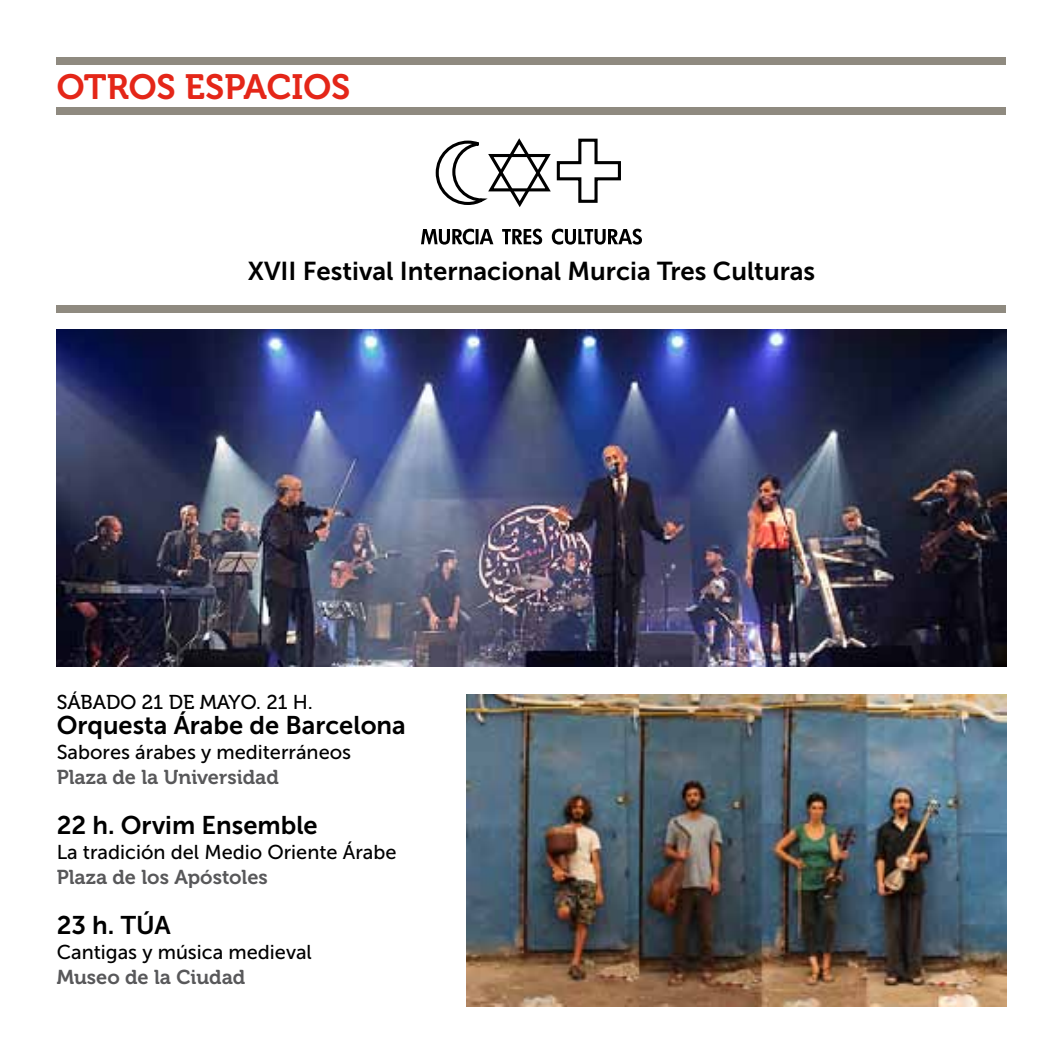
<style>
.page{position:relative;width:1063px;height:1063px;background:#fff}
.page>*{position:absolute;margin:0;border:0;box-sizing:border-box;transform-origin:0 0}
.t1{font:35px "Museo 700";color:#e42618}
.t2{font:25.75px "Museo Sans 700";color:#000}
.t3{font:25.5px "Museo Sans 700";color:#000}
.t4{font:20px "Museo Sans 500";color:#000}
.t5{font:20px "Museo 700";color:#58585a}
.t6{font:20px "Museo 500";color:#000}
.s1{font-family:"Museo Sans 500"}
</style>
<div class="page">
<div style="left:57px;top:305px;width:949px;height:8px;background:#8f8a80"></div>
<div style="left:57px;top:57px;width:949px;height:8px;background:#8f8a80"></div>
<div style="left:57px;top:107px;width:949px;height:8px;background:#8f8a80"></div>
<svg style="left:435px;top:138px;width:186px;height:69px"></svg>
<svg style="left:421px;top:229px;width:221px;height:16px"></svg>
<img style="left:57px;top:329px;width:949px;height:338px">
<img style="left:467px;top:694px;width:539px;height:312px">
<h1 class="t1" style="left:57px;top:67px;width:295px">OTROS ESPACIOS</h1>
<p class="t2" style="left:248px;top:257px;width:569px">XVII Festival Internacional Murcia Tres Culturas</p>
<p class="t6" style="left:57px;top:692px;width:258px">SÁBADO 21 DE MAYO. <span class="s1">21 H.</span></p>
<p class="t3" style="left:57px;top:711px;width:351px">Orquesta Árabe de Barcelona</p>
<p class="t4" style="left:57px;top:742px;width:296px">Sabores árabes y mediterráneos</p>
<p class="t5" style="left:57px;top:766px;width:224px">Plaza de la Universidad</p>
<p class="t3" style="left:57px;top:811px;width:263px">22 h. Orvim Ensemble</p>
<p class="t4" style="left:57px;top:842px;width:341px">La tradición del Medio Oriente Árabe</p>
<p class="t5" style="left:57px;top:866px;width:213px">Plaza de los Apóstoles</p>
<p class="t3" style="left:57px;top:911px;width:116px">23 h. TÚA</p>
<p class="t4" style="left:57px;top:942px;width:257px">Cantigas y música medieval</p>
<p class="t5" style="left:57px;top:966px;width:190px">Museo de la Ciudad</p>
</div>
